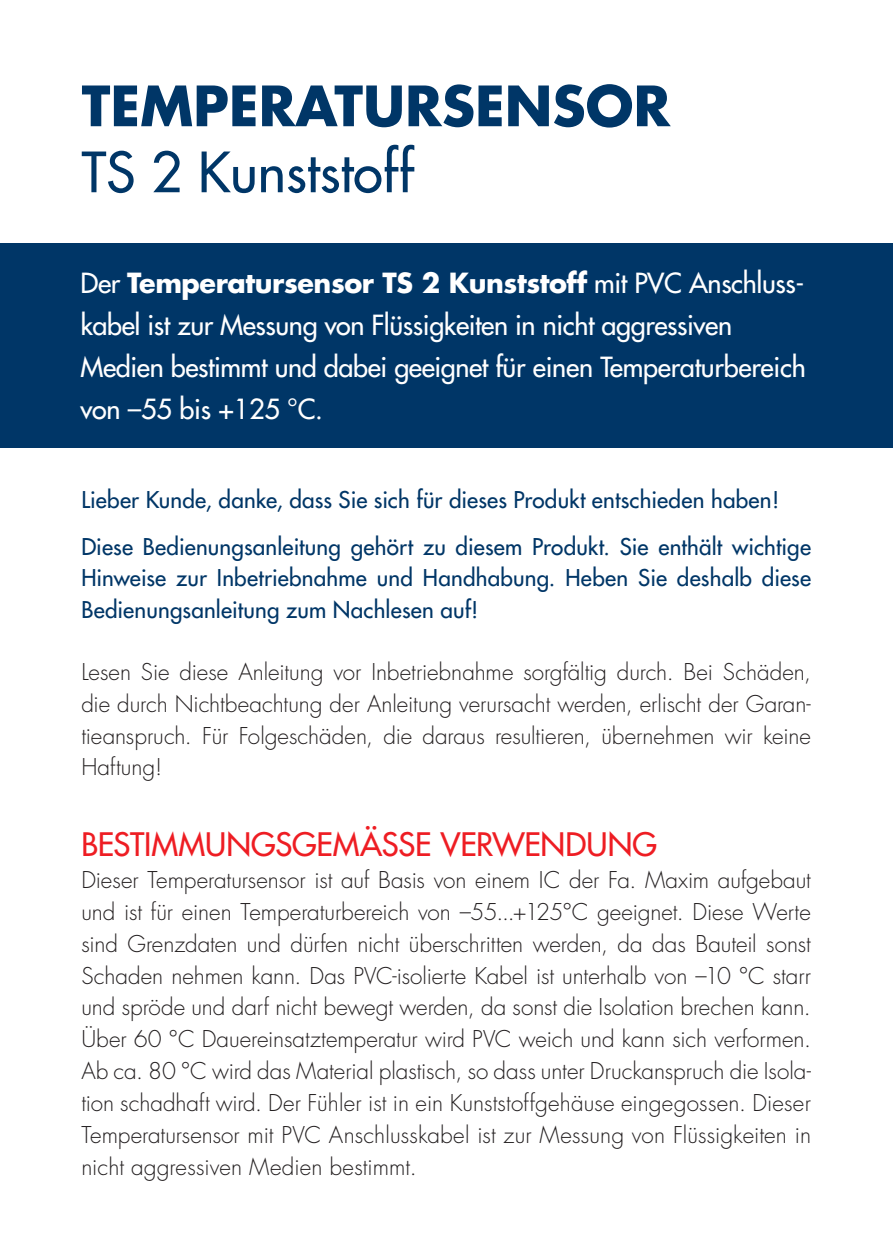
<style>
.page{position:relative;width:893px;height:1259px;background:#fff}
.page>*{position:absolute;margin:0;border:0;box-sizing:border-box;transform-origin:0 0}
.t1{font:700 54px "Futura Std";color:#003667}
.t2{font:500 54px "Futura Std";color:#003667}
.t3{font:500 31.5px "Futura Std";letter-spacing:-.005em;color:#ee1d23}
.t4{font:500 27px/42px "Futura Std";letter-spacing:-.015em;color:#fff}
.t5{font:300 22.5px/31.8px "Futura Std";color:#231f20;text-align:justify}
.t6{font:500 22.5px/46.8px "Futura Std";letter-spacing:.01em;color:#003667}
.s1{font-weight:700}
</style>
<div class="page">
<div style="left:0;top:243px;width:893px;height:205px;background:#003667"></div>
<h1 class="t1" style="left:82px;top:70px;width:590px">TEMPERATURSENSOR</h1>
<h1 class="t2" style="left:82px;top:138px;width:333px">TS 2 Kunststoff</h1>
<p class="t4" style="left:80px;top:262px;width:727px">Der <span class="s1">Temperatursensor TS 2 Kunststoff</span> mit PVC Anschluss&shy;kabel ist zur Messung von Flüssigkeiten in nicht aggressiven Medien bestimmt und dabei geeignet für einen Temperaturbereich von –55 bis +125 °C.</p>
<p class="t6" style="left:81px;top:476px;width:731px">Lieber Kunde, danke, dass Sie sich für dieses Produkt entschieden haben!<br>Diese Bedienungsanleitung gehört zu diesem Produkt. Sie enthält wichtige</p>
<p class="t6" style="left:81px;top:562px;width:731px;line-height:31.8px">Hinweise zur Inbetriebnahme und Handhabung. Heben Sie deshalb diese<br>Bedienungsanleitung zum Nachlesen auf!</p>
<p class="t5" style="left:81px;top:656px;width:731px">Lesen Sie diese Anleitung vor Inbetriebnahme sorgfältig durch. Bei Schäden, die durch Nichtbeachtung der Anleitung verursacht werden, erlischt der Garan&shy;tieanspruch. Für Folgeschäden, die daraus resultieren, übernehmen wir keine Haftung!</p>
<h2 class="t3" style="left:81px;top:825px;width:577px">BESTIMMUNGSGEMÄSSE VERWENDUNG</h2>
<p class="t5" style="left:81px;top:865px;width:731px">Dieser Temperatursensor ist auf Basis von einem IC der Fa. Maxim aufgebaut und ist für einen Temperaturbereich von –55...+125°C geeignet. Diese Werte sind Grenzdaten und dürfen nicht überschritten werden, da das Bauteil sonst Schaden nehmen kann. Das PVC-isolierte Kabel ist unterhalb von –10 °C starr und spröde und darf nicht bewegt werden, da sonst die Isolation brechen kann.<br>Über 60 °C Dauereinsatztemperatur wird PVC weich und kann sich verformen.<br>Ab ca. 80 °C wird das Material plastisch, so dass unter Druckanspruch die Isola&shy;tion schadhaft wird. Der Fühler ist in ein Kunststoffgehäuse eingegossen. Dieser Temperatursensor mit PVC Anschlusskabel ist zur Messung von Flüssigkeiten in nicht aggressiven Medien bestimmt.</p>
</div>
